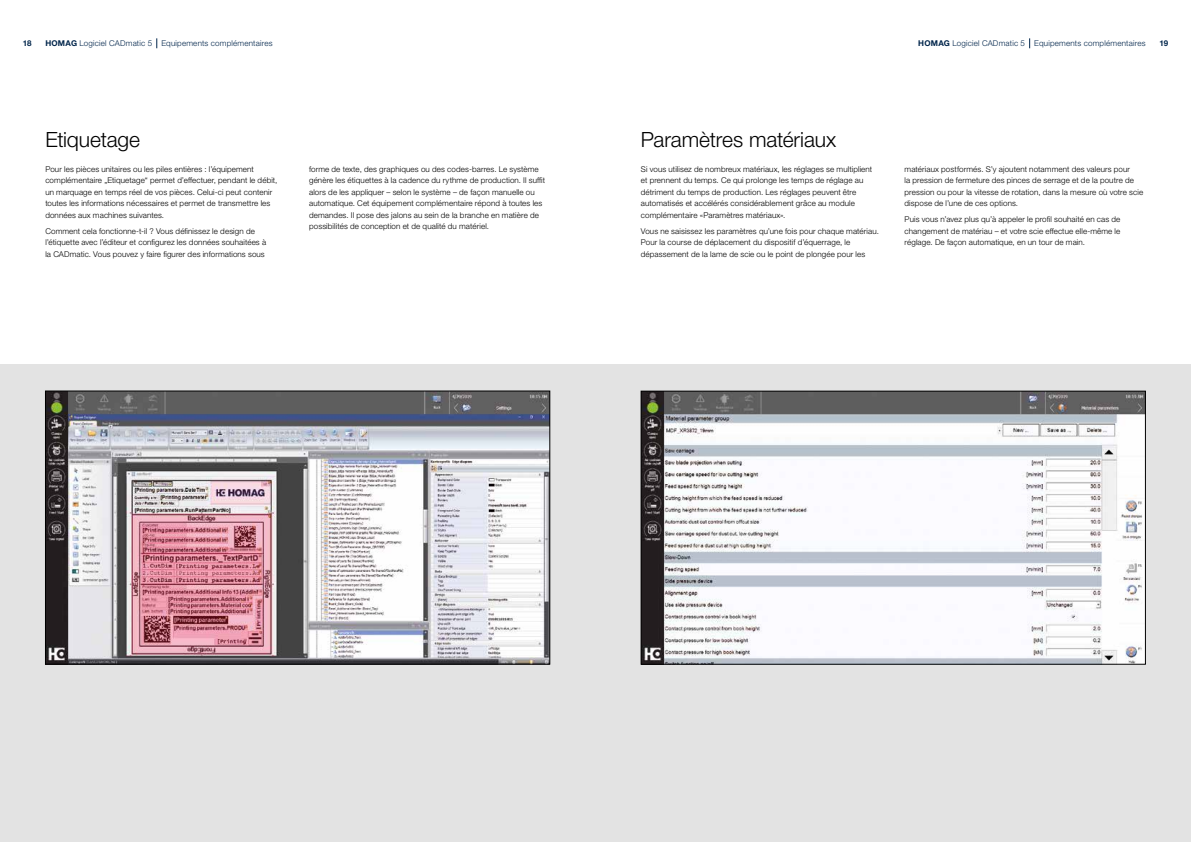
<style>
.page{position:relative;width:1191px;height:842px;background:#fff}
.page>*{position:absolute;margin:0;border:0;box-sizing:border-box;transform-origin:0 0}
.t1{font:300 21px "Helvetica Neue LTW1 G";letter-spacing:-.005em;color:#000}
.t2{font:300 8px/11.5px "Helvetica Neue LTW1 G";letter-spacing:.015em;color:#000}
.t3{font:300 8px "Helvetica Neue LTW1 G";letter-spacing:.025em;color:#00254b}
.t4{font:700 8px "Helvetica Neue LTW1 G";color:#00254b}
.s1{font-weight:700}
</style>
<div class="page">
<div style="left:0;top:364px;width:1191px;height:478px;background:#e3e3e3"></div>
<img style="left:643px;top:393px;width:500px;height:269px">
<div style="left:641px;top:391px;width:504px;height:273px;border:1px solid #000"></div>
<img style="left:47px;top:393px;width:501px;height:269px">
<div style="left:45px;top:391px;width:505px;height:273px;border:1px solid #000"></div>
<p class="t4" style="left:23px;top:39px;width:10px">18</p>
<p class="t3" style="left:45px;top:39px;width:229px"><span class="s1">HOMAG</span> Logiciel CADmatic 5 Equipements complémentaires</p>
<p class="t3" style="left:918px;top:39px;width:229px"><span class="s1">HOMAG</span> Logiciel CADmatic 5 Equipements complémentaires</p>
<p class="t4" style="left:1159px;top:39px;width:10px">19</p>
<h1 class="t1" style="left:45px;top:127px;width:96px">Etiquetage</h1>
<p class="t2" style="left:45px;top:163px;width:234px">Pour les pièces unitaires ou les piles entières : l’équipement complémentaire „Etiquetage“ permet d’effectuer, pendant le débit, un marquage en temps réel de vos pièces. Celui-ci peut contenir toutes les informations nécessaires et permet de transmettre les données aux machines suivantes.</p>
<p class="t2" style="left:45px;top:225px;width:222px">Comment cela fonctionne-t-il ? Vous définissez le design de l’étiquette avec l’éditeur et configurez les données souhaitées à la CADmatic. Vous pouvez y faire figurer des informations sous</p>
<p class="t2" style="left:309px;top:163px;width:238px">forme de texte, des graphiques ou des codes-barres. Le système génère les étiquettes à la cadence du rythme de production. Il suffit alors de les appliquer – selon le système – de façon manuelle ou automatique. Cet équipement complémentaire répond à toutes les demandes. Il pose des jalons au sein de la branche en matière de possibilités de conception et de qualité du matériel.</p>
<h1 class="t1" style="left:641px;top:127px;width:197px">Paramètres matériaux</h1>
<p class="t2" style="left:641px;top:163px;width:233px">Si vous utilisez de nombreux matériaux, les réglages se multiplient et prennent du temps. Ce qui prolonge les temps de réglage au détriment du temps de production. Les réglages peuvent être automatisés et accélérés considérablement grâce au module complémentaire «Paramètres matériaux».</p>
<p class="t2" style="left:641px;top:225px;width:239px">Vous ne saisissez les paramètres qu’une fois pour chaque matériau.<br>Pour la course de déplacement du dispositif d’équerrage, le dépassement de la lame de scie ou le point de plongée pour les</p>
<p class="t2" style="left:904px;top:163px;width:240px">matériaux postformés. S’y ajoutent notamment des valeurs pour<br>la pression de fermeture des pinces de serrage et de la poutre de pression ou pour la vitesse de rotation, dans la mesure où votre scie dispose de l’une de ces options.</p>
<p class="t2" style="left:904px;top:213px;width:217px;text-align:justify">Puis vous n’avez plus qu’à appeler le profil souhaité en cas de changement de matériau – et votre scie effectue elle-même le réglage. De façon automatique, en un tour de main.</p>
</div>
